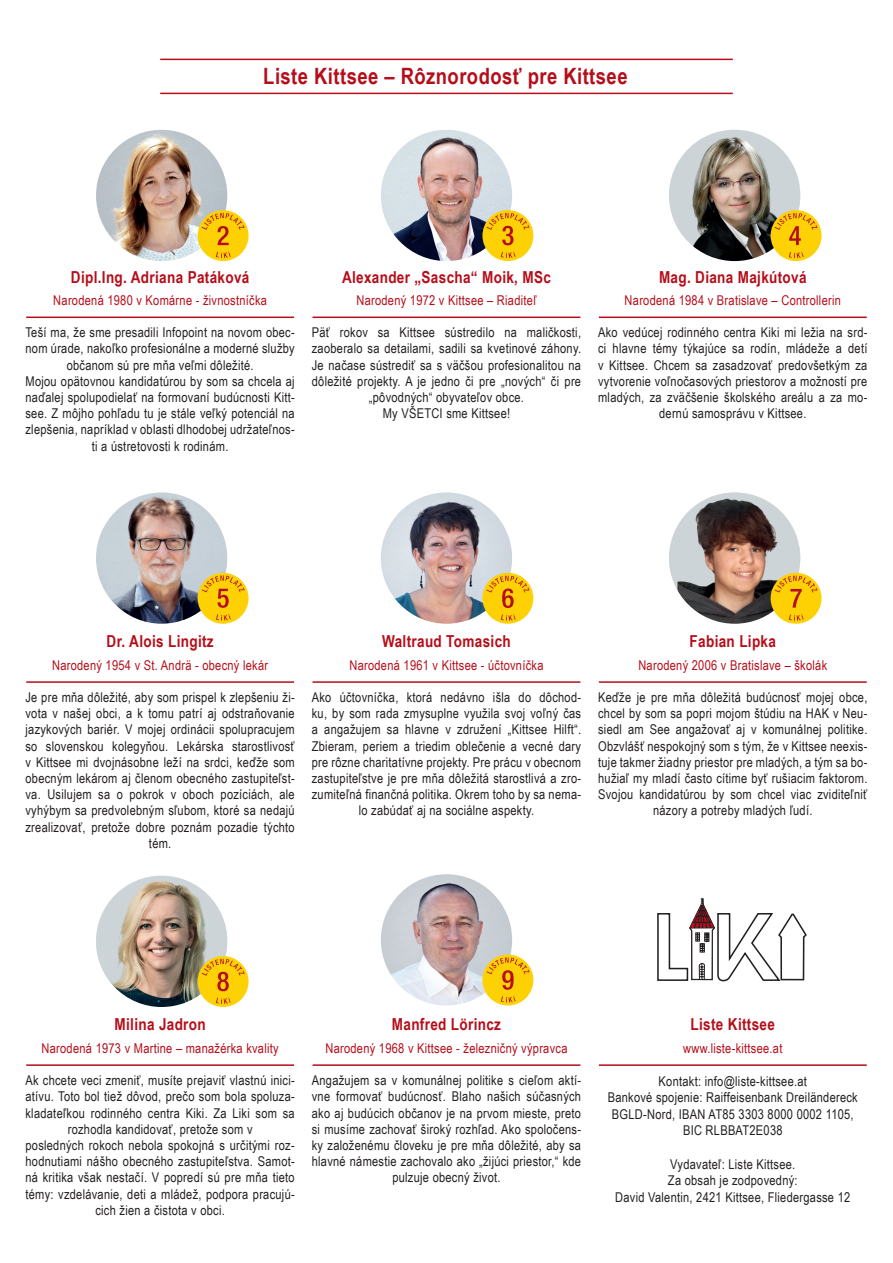
<style>
.page{position:relative;width:893px;height:1263px;background:#fff}
.page>*{position:absolute;margin:0;border:0;box-sizing:border-box;transform-origin:0 0}
.t1{font:700 22.5px "Arial Narrow";letter-spacing:.02em;color:#b50e1a}
.t2{font:700 16.5px "Arial Narrow";letter-spacing:.02em;color:#b50e1a}
.t3{font:13.5px/16.2px "Arial Narrow";letter-spacing:.02em;color:#231f20;text-align:center}
.t4{font:13.5px "Arial Narrow";letter-spacing:.02em;color:#b50e1a}
</style>
<div class="page">
<hr style="left:26px;top:317px;width:268px;height:1px;background:#b50e1a">
<img style="left:381px;top:874px;width:131px;height:131px;border-radius:66px">
<div style="left:483px;top:955px;width:50px;height:50px;background:#fed105;border-radius:50%"></div>
<div style="left:482px;top:954px;width:51px;height:51px;border:2px solid #fed105;border-radius:50%"></div>
<svg style="left:501px;top:996px;width:15px;height:6px"></svg>
<svg style="left:486px;top:957px;width:43px;height:33px"></svg>
<img style="left:381px;top:130px;width:131px;height:131px;border-radius:66px">
<div style="left:483px;top:211px;width:50px;height:49px;background:#fed105;border-radius:50%"></div>
<div style="left:482px;top:210px;width:51px;height:51px;border:2px solid #fed105;border-radius:50%"></div>
<svg style="left:501px;top:252px;width:14px;height:6px"></svg>
<svg style="left:486px;top:213px;width:43px;height:32px"></svg>
<img style="left:669px;top:130px;width:131px;height:131px;border-radius:66px">
<div style="left:771px;top:211px;width:50px;height:49px;background:#fed105;border-radius:50%"></div>
<div style="left:771px;top:210px;width:50px;height:51px;border:2px solid #fed105;border-radius:50%"></div>
<svg style="left:789px;top:252px;width:15px;height:6px"></svg>
<svg style="left:774px;top:213px;width:43px;height:32px"></svg>
<img style="left:96px;top:876px;width:131px;height:131px;border-radius:66px">
<div style="left:198px;top:957px;width:50px;height:49px;background:#fed105;border-radius:50%"></div>
<div style="left:198px;top:956px;width:51px;height:51px;border:2px solid #fed105;border-radius:50%"></div>
<svg style="left:216px;top:997px;width:15px;height:7px"></svg>
<svg style="left:202px;top:959px;width:43px;height:32px"></svg>
<img style="left:669px;top:492px;width:131px;height:132px;border-radius:66px">
<div style="left:771px;top:573px;width:50px;height:50px;background:#fed105;border-radius:50%"></div>
<div style="left:771px;top:573px;width:50px;height:51px;border:2px solid #fed105;border-radius:50%"></div>
<svg style="left:789px;top:614px;width:15px;height:7px"></svg>
<svg style="left:774px;top:576px;width:43px;height:32px"></svg>
<img style="left:96px;top:492px;width:131px;height:132px;border-radius:66px">
<div style="left:198px;top:573px;width:50px;height:50px;background:#fed105;border-radius:50%"></div>
<div style="left:198px;top:573px;width:51px;height:51px;border:2px solid #fed105;border-radius:50%"></div>
<svg style="left:216px;top:614px;width:15px;height:7px"></svg>
<svg style="left:202px;top:575px;width:43px;height:33px"></svg>
<img style="left:381px;top:492px;width:131px;height:132px;border-radius:66px">
<div style="left:483px;top:573px;width:50px;height:50px;background:#fed105;border-radius:50%"></div>
<div style="left:482px;top:573px;width:51px;height:51px;border:2px solid #fed105;border-radius:50%"></div>
<svg style="left:501px;top:614px;width:15px;height:7px"></svg>
<svg style="left:486px;top:576px;width:43px;height:32px"></svg>
<img style="left:96px;top:130px;width:131px;height:131px;border-radius:66px">
<div style="left:198px;top:211px;width:50px;height:49px;background:#fed105;border-radius:50%"></div>
<div style="left:198px;top:210px;width:51px;height:51px;border:2px solid #fed105;border-radius:50%"></div>
<svg style="left:216px;top:252px;width:15px;height:6px"></svg>
<svg style="left:202px;top:213px;width:43px;height:32px"></svg>
<hr style="left:160px;top:93px;width:573px;height:1px;background:#b50e1a">
<hr style="left:160px;top:59px;width:573px;height:1px;background:#b50e1a">
<svg style="left:657px;top:898px;width:150px;height:84px"></svg>
<hr style="left:313px;top:317px;width:267px;height:1px;background:#b50e1a">
<hr style="left:599px;top:317px;width:268px;height:1px;background:#b50e1a">
<hr style="left:26px;top:681px;width:268px;height:2px;background:#b50e1a">
<hr style="left:313px;top:681px;width:267px;height:2px;background:#b50e1a">
<hr style="left:599px;top:681px;width:268px;height:2px;background:#b50e1a">
<hr style="left:26px;top:1064px;width:268px;height:2px;background:#b50e1a">
<hr style="left:313px;top:1064px;width:267px;height:2px;background:#b50e1a">
<hr style="left:599px;top:1064px;width:268px;height:2px;background:#b50e1a">
<h1 class="t1" style="left:263px;top:59px;width:366px">Liste Kittsee – Rôznorodosť pre Kittsee</h1>
<p class="t2" style="left:71px;top:264px;width:180px">Dipl.Ing. Adriana Patáková</p>
<p class="t4" style="left:53px;top:290px;width:215px">Narodená 1980 v Komárne - živnostníčka</p>
<p class="t3" style="left:26px;top:324px;width:271px">Teší ma, že sme presadili Infopoint na novom obec&shy;nom úrade, nakoľko profesionálne a moderné služby občanom sú pre mňa veľmi dôležité.<br>Mojou opätovnou kandidatúrou by som sa chcela aj naďalej spolupodielať na formovaní budúcnosti Kitt&shy;see. Z môjho pohľadu tu je stále veľký potenciál na zlepšenia, napríklad v oblasti dlhodobej udržateľnos&shy;ti a ústretovosti k rodinám.</p>
<p class="t2" style="left:342px;top:264px;width:210px">Alexander „Sascha“ Moik, MSc</p>
<p class="t4" style="left:356px;top:290px;width:182px">Narodený 1972 v Kittsee – Riaditeľ</p>
<p class="t3" style="left:312px;top:324px;width:271px">Päť rokov sa Kittsee sústredilo na maličkosti, zaoberalo sa detailami, sadili sa kvetinové záhony.<br>Je načase sústrediť sa s väčšou profesionalitou na dôležité projekty. A je jedno či pre „nových“ či pre „pôvodných“ obyvateľov obce.<br>My VŠETCI sme Kittsee!</p>
<p class="t2" style="left:659px;top:264px;width:149px">Mag. Diana Majkútová</p>
<p class="t4" style="left:625px;top:290px;width:218px">Narodená 1984 v Bratislave – Controllerin</p>
<p class="t3" style="left:598px;top:324px;width:271px">Ako vedúcej rodinného centra Kiki mi ležia na srd&shy;ci hlavne témy týkajúce sa rodín, mládeže a detí v Kittsee. Chcem sa zasadzovať predovšetkým za vytvorenie voľnočasových priestorov a možností pre mladých, za zväčšenie školského areálu a za mo&shy;dernú samosprávu v Kittsee.</p>
<p class="t2" style="left:107px;top:629px;width:109px">Dr. Alois Lingitz</p>
<p class="t4" style="left:52px;top:655px;width:218px">Narodený 1954 v St. Andrä - obecný lekár</p>
<p class="t3" style="left:26px;top:689px;width:271px">Je pre mňa dôležité, aby som prispel k zlepšeniu ži&shy;vota v našej obci, a k tomu patrí aj odstraňovanie jazykových bariér. V mojej ordinácii spolupracujem so slovenskou kolegyňou. Lekárska starostlivosť v Kittsee mi dvojnásobne leží na srdci, keďže som obecným lekárom aj členom obecného zastupiteľst&shy;va. Usilujem sa o pokrok v oboch pozíciách, ale vyhýbym sa predvolebným sľubom, ktoré sa nedajú zrealizovať, pretože dobre poznám pozadie týchto tém.</p>
<p class="t2" style="left:382px;top:629px;width:130px">Waltraud Tomasich</p>
<p class="t4" style="left:349px;top:655px;width:196px">Narodená 1961 v Kittsee - účtovníčka</p>
<p class="t3" style="left:312px;top:689px;width:271px">Ako účtovníčka, ktorá nedávno išla do dôchod&shy;ku, by som rada zmysuplne využila svoj voľný čas a angažujem sa hlavne v združení „Kittsee Hilft“.<br>Zbieram, periem a triedim oblečenie a vecné dary pre rôzne charitatívne projekty. Pre prácu v obecnom zastupiteľstve je pre mňa dôležitá starostlivá a zro&shy;zumiteľná finančná politika. Okrem toho by sa nema&shy;lo zabúdať aj na sociálne aspekty.</p>
<p class="t2" style="left:690px;top:629px;width:88px">Fabian Lipka</p>
<p class="t4" style="left:638px;top:655px;width:190px">Narodený 2006 v Bratislave – školák</p>
<p class="t3" style="left:598px;top:689px;width:271px">Keďže je pre mňa dôležitá budúcnosť mojej obce, chcel by som sa popri mojom štúdiu na HAK v Neu&shy;siedl am See angažovať aj v komunálnej politike.<br>Obzvlášť nespokojný som s tým, že v Kittsee neexis&shy;tuje takmer žiadny priestor pre mladých, a tým sa bo&shy;hužiaľ my mladí často cítime byť rušiacim faktorom.<br>Svojou kandidatúrou by som chcel viac zviditeľniť názory a potreby mladých ľudí.</p>
<p class="t2" style="left:115px;top:1012px;width:93px">Milina Jadron</p>
<p class="t4" style="left:42px;top:1038px;width:239px">Narodená 1973 v Martine – manažérka kvality</p>
<p class="t3" style="left:26px;top:1072px;width:271px">Ak chcete veci zmeniť, musíte prejaviť vlastnú inici&shy;atívu. Toto bol tiež dôvod, prečo som bola spoluza&shy;kladateľkou rodinného centra Kiki. Za Liki som sa rozhodla kandidovať, pretože som v<br>posledných rokoch nebola spokojná s určitými roz&shy;hodnutiami nášho obecného zastupiteľstva. Samot&shy;ná kritika však nestačí. V popredí sú pre mňa tieto témy: vzdelávanie, deti a mládež, podpora pracujú&shy;cich žien a čistota v obci.</p>
<p class="t2" style="left:392px;top:1012px;width:111px">Manfred Lörincz</p>
<p class="t4" style="left:325px;top:1038px;width:244px">Narodený 1968 v Kittsee - železničný výpravca</p>
<p class="t3" style="left:312px;top:1072px;width:271px">Angažujem sa v komunálnej politike s cieľom aktí&shy;vne formovať budúcnosť. Blaho našich súčasných ako aj budúcich občanov je na prvom mieste, preto si musíme zachovať široký rozhľad. Ako spoločens&shy;ky založenému človeku je pre mňa dôležité, aby sa hlavné námestie zachovalo ako „žijúci priestor,“ kde pulzuje obecný život.</p>
<p class="t2" style="left:691px;top:1012px;width:86px">Liste Kittsee</p>
<p class="t4" style="left:683px;top:1038px;width:101px">www.liste-kittsee.at</p>
<p class="t3" style="left:608px;top:1072px;width:252px;line-height:16.6px">Kontakt: info@liste-kittsee.at<br>Bankové spojenie: Raiffeisenbank Dreiländereck BGLD-Nord, IBAN AT85 3303 8000 0002 1105, BIC RLBBAT2E038</p>
<p class="t3" style="left:615px;top:1155px;width:237px;line-height:16.6px">Vydavateľ: Liste Kittsee.<br>Za obsah je zodpovedný:<br>David Valentin, 2421 Kittsee, Fliedergasse 12</p>
</div>
